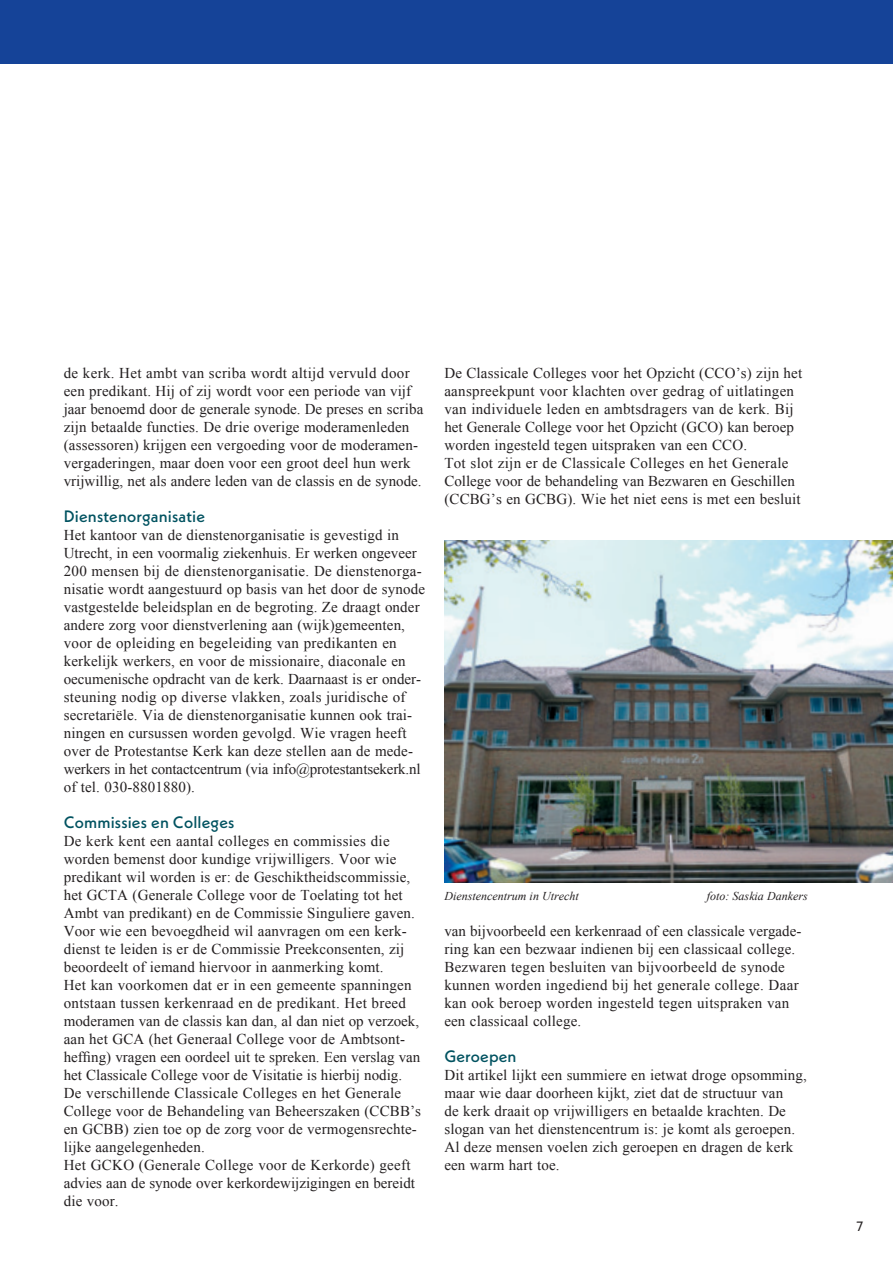
<style>
.page{position:relative;width:893px;height:1263px;background:#fff}
.page>*{position:absolute;margin:0;border:0;box-sizing:border-box;transform-origin:0 0}
.t1{font:500 16.5px "Neue Kabel";letter-spacing:.01em;color:#005260}
.t2{font:15px/18px "Times New Roman";letter-spacing:.01em;color:#231f20}
.t3{font:13.5px "Neue Kabel";color:#231f20}
.t4{font:italic 12px "Times New Roman";color:#231f20}
</style>
<div class="page">
<img style="left:444px;top:540px;width:449px;height:342px">
<div style="left:0;top:0;width:893px;height:64px;background:#154398"></div>
<p class="t2" style="left:64px;top:364px;width:361px">de kerk. Het ambt van scriba wordt altijd vervuld door een predikant. Hij of zij wordt voor een periode van vijf jaar benoemd door de generale synode. De preses en scriba zijn betaalde functies. De drie overige moderamenleden (assessoren) krijgen een vergoeding voor de moderamen&shy;vergaderingen, maar doen voor een groot deel hun werk vrijwillig, net als andere leden van de classis en de synode.</p>
<p class="t1" style="left:64px;top:506px;width:143px">Dienstenorganisatie</p>
<p class="t2" style="left:64px;top:526px;width:363px">Het kantoor van de dienstenorganisatie is gevestigd in Utrecht, in een voormalig ziekenhuis. Er werken ongeveer 200 mensen bij de dienstenorganisatie. De dienstenorga&shy;nisatie wordt aangestuurd op basis van het door de synode vastgestelde beleidsplan en de begroting. Ze draagt onder andere zorg voor dienstverlening aan (wijk)gemeenten, voor de opleiding en begeleiding van predikanten en kerkelijk werkers, en voor de missionaire, diaconale en oecumenische opdracht van de kerk. Daarnaast is er onder&shy;steuning nodig op diverse vlakken, zoals juridische of secretariële. Via de dienstenorganisatie kunnen ook trai&shy;ningen en cursussen worden gevolgd. Wie vragen heeft over de Protestantse Kerk kan deze stellen aan de mede&shy;werkers in het contactcentrum (via info@protestantsekerk.nl of tel. 030-8801880).</p>
<p class="t1" style="left:64px;top:812px;width:172px">Commissies en Colleges</p>
<p class="t2" style="left:64px;top:832px;width:359px">De kerk kent een aantal colleges en commissies die worden bemenst door kundige vrijwilligers. Voor wie predikant wil worden is er: de Geschiktheidscommissie, het GCTA (Generale College voor de Toelating tot het Ambt van predikant) en de Commissie Singuliere gaven.<br>Voor wie een bevoegdheid wil aanvragen om een kerk&shy;dienst te leiden is er de Commissie Preekconsenten, zij beoordeelt of iemand hiervoor in aanmerking komt.<br>Het kan voorkomen dat er in een gemeente spanningen ontstaan tussen kerkenraad en de predikant. Het breed moderamen van de classis kan dan, al dan niet op verzoek, aan het GCA (het Generaal College voor de Ambtsont&shy;heffing) vragen een oordeel uit te spreken. Een verslag van het Classicale College voor de Visitatie is hierbij nodig.<br>De verschillende Classicale Colleges en het Generale College voor de Behandeling van Beheerszaken (CCBB’s en GCBB) zien toe op de zorg voor de vermogensrechte&shy;lijke aangelegenheden.<br>Het GCKO (Generale College voor de Kerkorde) geeft advies aan de synode over kerkordewijzigingen en bereidt die voor.</p>
<p class="t2" style="left:444px;top:364px;width:359px">De Classicale Colleges voor het Opzicht (CCO’s) zijn het aanspreekpunt voor klachten over gedrag of uitlatingen van individuele leden en ambtsdragers van de kerk. Bij het Generale College voor het Opzicht (GCO) kan beroep worden ingesteld tegen uitspraken van een CCO.<br>Tot slot zijn er de Classicale Colleges en het Generale College voor de behandeling van Bezwaren en Geschillen (CCBG’s en GCBG). Wie het niet eens is met een besluit</p>
<p class="t4" style="left:444px;top:888px;width:136px">Dienstencentrum in Utrecht</p>
<p class="t4" style="left:707px;top:888px;width:103px">foto: Saskia Dankers</p>
<p class="t2" style="left:444px;top:922px;width:359px">van bijvoorbeeld een kerkenraad of een classicale vergade&shy;ring kan een bezwaar indienen bij een classicaal college.<br>Bezwaren tegen besluiten van bijvoorbeeld de synode kunnen worden ingediend bij het generale college. Daar kan ook beroep worden ingesteld tegen uitspraken van een classicaal college.</p>
<p class="t1" style="left:444px;top:1046px;width:74px">Geroepen</p>
<p class="t2" style="left:444px;top:1066px;width:364px">Dit artikel lijkt een summiere en ietwat droge opsomming, maar wie daar doorheen kijkt, ziet dat de structuur van<br>de kerk draait op vrijwilligers en betaalde krachten. De slogan van het dienstencentrum is: je komt als geroepen.<br>Al deze mensen voelen zich geroepen en dragen de kerk een warm hart toe.</p>
<p class="t3" style="left:856px;top:1217px;width:8px">7</p>
</div>
